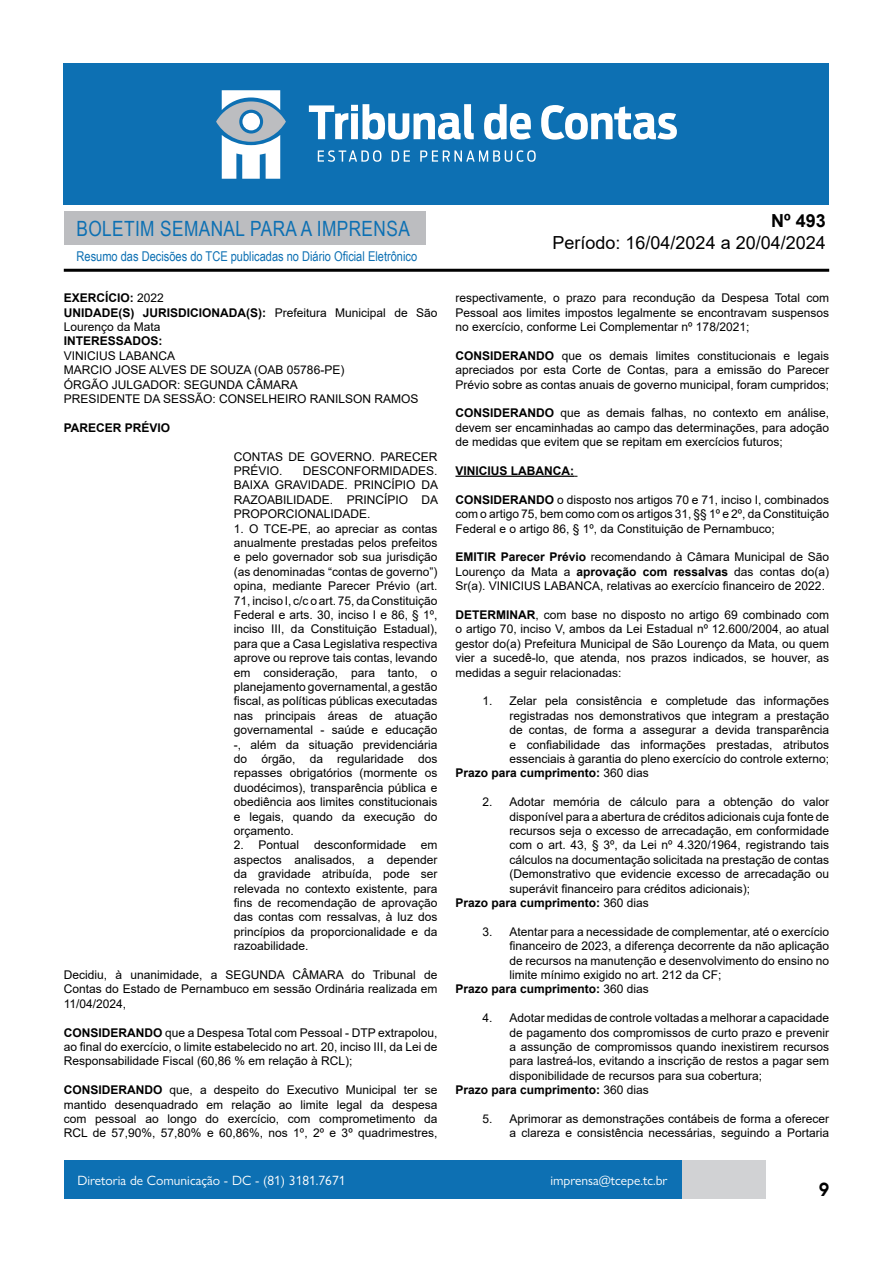
<style>
.page{position:relative;width:893px;height:1263px;background:#fff}
.page>*{position:absolute;margin:0;border:0;box-sizing:border-box;transform-origin:0 0}
.t1{font:21px "Arial Narrow";letter-spacing:.02em;color:#0d70b3}
.t2{font:18px "Arial";color:#000}
.t3{font:700 18px "Arial";color:#000}
.t4{font:600 18px "Avant Garde";color:#000}
.t5{font:13.5px "Gill Sans Nova";color:#fff}
.t6{font:13.5px "Arial Narrow";color:#0d70b3}
.t7{font:12px/14.4px "Arial";color:#000;text-align:justify}
.t8{font:700 12px "Arial";color:#000}
.s1{font-weight:400}
.s2{font-weight:700}
</style>
<div class="page">
<div style="left:148px;top:1160px;width:617px;height:39px;background:#d1d2d4"></div>
<div style="left:64px;top:211px;width:361px;height:33px;background:#bcbdc0"></div>
<hr style="left:64px;top:269px;width:765px;height:3px;background:#000">
<div style="left:64px;top:64px;width:765px;height:141px;background:#0d70b3"></div>
<svg style="left:309px;top:104px;width:165px;height:36px"></svg>
<svg style="left:484px;top:104px;width:47px;height:36px"></svg>
<svg style="left:541px;top:105px;width:136px;height:35px"></svg>
<svg style="left:318px;top:150px;width:63px;height:12px"></svg>
<svg style="left:392px;top:150px;width:18px;height:12px"></svg>
<svg style="left:420px;top:150px;width:116px;height:12px"></svg>
<svg style="left:216px;top:90px;width:70px;height:89px"></svg>
<div style="left:64px;top:1160px;width:617px;height:39px;background:#0d70b3"></div>
<hr style="left:455px;top:476px;width:119px;height:1px;background:#000">
<h1 class="t1" style="left:77px;top:213px;width:335px">BOLETIM SEMANAL PARA A IMPRENSA</h1>
<p class="t6" style="left:77px;top:246px;width:342px">Resumo das Decisões do TCE publicadas no Diário Oficial Eletrônico</p>
<p class="t8" style="left:64px;top:289px;width:102px">EXERCÍCIO: <span class="s1">2022</span></p>
<p class="t7" style="left:64px;top:305px;width:375px"><span class="s2">UNIDADE(S) JURISDICIONADA(S):</span> Prefeitura Municipal de São<br>Lourenço da Mata</p>
<p class="t8" style="left:64px;top:333px;width:100px">INTERESSADOS:</p>
<p class="t7" style="left:64px;top:348px;width:113px">VINICIUS LABANCA</p>
<p class="t7" style="left:64px;top:363px;width:282px">MARCIO JOSE ALVES DE SOUZA (OAB 05786-PE)</p>
<p class="t7" style="left:64px;top:377px;width:236px">ÓRGÃO JULGADOR: SEGUNDA CÂMARA</p>
<p class="t7" style="left:64px;top:391px;width:356px">PRESIDENTE DA SESSÃO: CONSELHEIRO RANILSON RAMOS</p>
<p class="t8" style="left:64px;top:419px;width:108px">PARECER PRÉVIO</p>
<p class="t7" style="left:234px;top:449px;width:205px">CONTAS DE GOVERNO. PARECER<br>PRÉVIO.</p>
<p class="t7" style="left:234px;top:463px;width:206px;text-indent:69px">DESCONFORMIDADES.<br>BAIXA GRAVIDADE. PRINCÍPIO DA RAZOABILIDADE. PRINCÍPIO DA PROPORCIONALIDADE.</p>
<p class="t7" style="left:234px;top:521px;width:205px">1. O TCE-PE, ao apreciar as contas anualmente prestadas pelos prefeitos e pelo governador sob sua jurisdição (as denominadas “contas de governo”) opina, mediante Parecer Prévio (art.<br>71, inciso I, c/c o art. 75, da Constituição Federal e arts. 30, inciso I e 86, § 1º, inciso III, da Constituição Estadual), para que a Casa Legislativa respectiva aprove ou reprove tais contas, levando em consideração, para tanto, o planejamento governamental, a gestão fiscal, as políticas públicas executadas nas principais áreas de atuação governamental - saúde e educação -, além da situação previdenciária do órgão, da regularidade dos repasses obrigatórios (mormente os duodécimos), transparência pública e obediência aos limites constitucionais e legais, quando da execução do orçamento.</p>
<p class="t7" style="left:234px;top:838px;width:205px">2. Pontual desconformidade em aspectos analisados, a depender da gravidade atribuída, pode ser relevada no contexto existente, para fins de recomendação de aprovação das contas com ressalvas, à luz dos princípios da proporcionalidade e da razoabilidade.</p>
<p class="t7" style="left:64px;top:967px;width:375px">Decidiu, à unanimidade, a SEGUNDA CÂMARA do Tribunal de Contas do Estado de Pernambuco em sessão Ordinária realizada em 11/04/2024,</p>
<p class="t7" style="left:64px;top:1025px;width:375px"><span class="s2">CONSIDERANDO</span> que a Despesa Total com Pessoal - DTP extrapolou, ao final do exercício, o limite estabelecido no art. 20, inciso III, da Lei de Responsabilidade Fiscal (60,86 % em relação à RCL);</p>
<p class="t7" style="left:64px;top:1083px;width:375px"><span class="s2">CONSIDERANDO</span> que, a despeito do Executivo Municipal ter se mantido desenquadrado em relação ao limite legal da despesa com pessoal ao longo do exercício, com comprometimento da RCL de 57,90%, 57,80% e 60,86%, nos 1º, 2º e 3º quadrimestres,</p>
<h2 class="t3" style="left:771px;top:208px;width:56px">Nº 493</h2>
<h2 class="t2" style="left:552px;top:230px;width:275px">Período: 16/04/2024 a 20/04/2024</h2>
<p class="t7" style="left:455px;top:291px;width:375px">respectivamente, o prazo para recondução da Despesa Total com Pessoal aos limites impostos legalmente se encontravam suspensos no exercício, conforme Lei Complementar nº 178/2021;</p>
<p class="t7" style="left:455px;top:348px;width:375px"><span class="s2">CONSIDERANDO</span> que os demais limites constitucionais e legais apreciados por esta Corte de Contas, para a emissão do Parecer Prévio sobre as contas anuais de governo municipal, foram cumpridos;</p>
<p class="t7" style="left:455px;top:406px;width:375px"><span class="s2">CONSIDERANDO</span> que as demais falhas, no contexto em análise, devem ser encaminhadas ao campo das determinações, para adoção de medidas que evitem que se repitam em exercícios futuros;</p>
<p class="t8" style="left:455px;top:462px;width:120px">VINICIUS LABANCA:</p>
<p class="t7" style="left:455px;top:492px;width:375px"><span class="s2">CONSIDERANDO</span> o disposto nos artigos 70 e 71, inciso I, combinados com o artigo 75, bem como com os artigos 31, §§ 1º e 2º, da Constituição Federal e o artigo 86, § 1º, da Constituição de Pernambuco;</p>
<p class="t7" style="left:455px;top:550px;width:375px"><span class="s2">EMITIR Parecer Prévio</span> recomendando à Câmara Municipal de São Lourenço da Mata a <span class="s2">aprovação com ressalvas</span> das contas do(a)<br>Sr(a). VINICIUS LABANCA, relativas ao exercício financeiro de 2022.</p>
<p class="t7" style="left:455px;top:607px;width:375px"><span class="s2">DETERMINAR</span>, com base no disposto no artigo 69 combinado com o artigo 70, inciso V, ambos da Lei Estadual nº 12.600/2004, ao atual gestor do(a) Prefeitura Municipal de São Lourenço da Mata, ou quem vier a sucedê-lo, que atenda, nos prazos indicados, se houver, as medidas a seguir relacionadas:</p>
<p class="t7" style="left:509px;top:694px;width:321px;text-indent:-27px">1. Zelar pela consistência e completude das informações registradas nos demonstrativos que integram a prestação de contas, de forma a assegurar a devida transparência e confiabilidade das informações prestadas, atributos essenciais à garantia do pleno exercício do controle externo;</p>
<p class="t8" style="left:455px;top:765px;width:195px">Prazo para cumprimento: <span class="s1">360 dias</span></p>
<p class="t7" style="left:509px;top:795px;width:321px;text-indent:-27px">2. Adotar memória de cálculo para a obtenção do valor disponível para a abertura de créditos adicionais cuja fonte de recursos seja o excesso de arrecadação, em conformidade com o art. 43, § 3º, da Lei nº 4.320/1964, registrando tais cálculos na documentação solicitada na prestação de contas (Demonstrativo que evidencie excesso de arrecadação ou superávit financeiro para créditos adicionais);</p>
<p class="t8" style="left:455px;top:894px;width:195px">Prazo para cumprimento: <span class="s1">360 dias</span></p>
<p class="t7" style="left:509px;top:924px;width:321px;text-indent:-27px">3. Atentar para a necessidade de complementar, até o exercício financeiro de 2023, a diferença decorrente da não aplicação de recursos na manutenção e desenvolvimento do ensino no limite mínimo exigido no art. 212 da CF;</p>
<p class="t8" style="left:455px;top:981px;width:195px">Prazo para cumprimento: <span class="s1">360 dias</span></p>
<p class="t7" style="left:509px;top:1011px;width:321px;text-indent:-27px">4. Adotar medidas de controle voltadas a melhorar a capacidade de pagamento dos compromissos de curto prazo e prevenir a assunção de compromissos quando inexistirem recursos para lastreá-los, evitando a inscrição de restos a pagar sem disponibilidade de recursos para sua cobertura;</p>
<p class="t8" style="left:455px;top:1081px;width:195px">Prazo para cumprimento: <span class="s1">360 dias</span></p>
<p class="t7" style="left:482px;top:1111px;width:348px;text-align:right">5. Aprimorar as demonstrações contábeis de forma a oferecer a clareza e consistência necessárias, seguindo a Portaria</p>
<p class="t5" style="left:77px;top:1172px;width:270px">Diretoria de Comunicação - DC - (81) 3181.7671</p>
<p class="t5" style="left:550px;top:1172px;width:119px">imprensa@tcepe.tc.br</p>
<h2 class="t4" style="left:819px;top:1177px;width:12px">9</h2>
</div>
